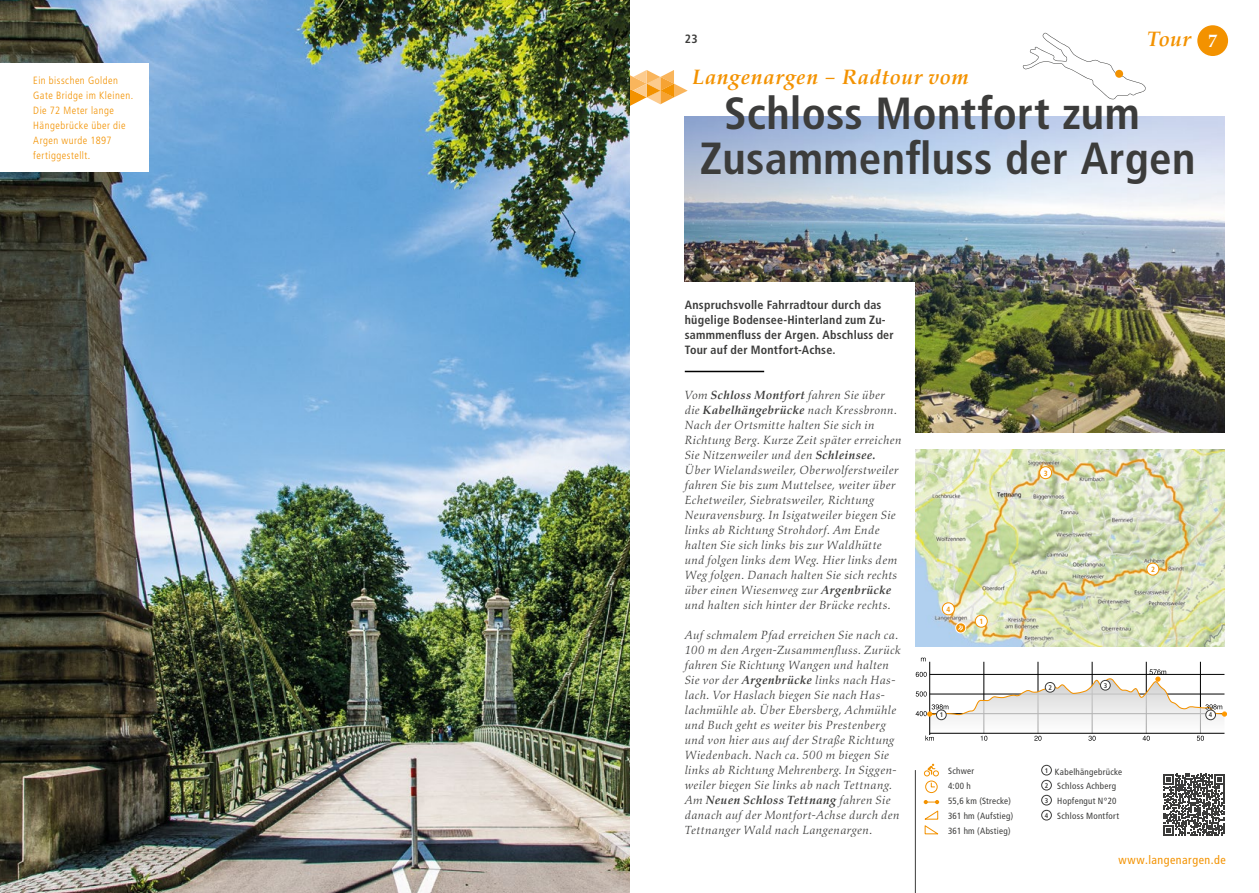
<style>
.page{position:relative;width:1259px;height:893px;background:#fff}
.page>*{position:absolute;margin:0;border:0;box-sizing:border-box;transform-origin:0 0}
.t1{font:700 condensed 45px/45px "Frutiger LT Std";letter-spacing:.005em;color:#3c3c3b}
.t2{font:italic 700 21px "Aldus Nova Pro";letter-spacing:.035em;color:#f39200}
.t3{font:italic 12px/15px "Aldus Nova Pro";letter-spacing:.025em;color:#3c3c3b}
.t4{font:700 condensed 12px/15px "Frutiger LT Std";letter-spacing:.02em;color:#3c3c3b}
.t5{font:condensed 12px "Frutiger LT Std";letter-spacing:.045em;color:#f39200}
.t6{font:300 condensed 10.5px/15px "Frutiger LT Std";letter-spacing:.045em;color:#f39200}
.t7{font:condensed 9px/15px "Frutiger LT Std";letter-spacing:.03em;color:#3c3c3b}
.t8{font:700 condensed 7.5px "Frutiger LT Com";color:#f39200}
.t9{font:700 condensed 6.75px "Frutiger LT Com";color:#3c3c3b}
.s1{font-style:normal;font-size:18px;color:#fff}
.s2{font-weight:700}
.s3{font-family:"Frutiger LT Com";font-weight:700;font-size:6.75px}
</style>
<div class="page">
<img style="left:685px;top:117px;width:540px;height:316px">
<div style="left:674px;top:283px;width:241px;height:171px;background:#fff"></div>
<div style="left:1196px;top:25px;width:32px;height:32px;background:#f39200;border-radius:50%"></div>
<div style="left:1195px;top:24px;width:34px;height:34px;border:2px solid #fff;border-radius:50%"></div>
<svg style="left:924px;top:810px;width:14px;height:25px"></svg>
<div style="left:925px;top:781px;width:12px;height:12px;border:1px solid #f39200;border-radius:50%"></div>
<svg style="left:923px;top:764px;width:16px;height:24px"></svg>
<svg style="left:923px;top:800px;width:16px;height:4px"></svg>
<hr style="left:915px;top:770px;width:1px;height:123px;background:#3c3c3b">
<hr style="left:685px;top:371px;width:79px;height:1px;background:#000">
<svg style="left:629px;top:70px;width:58px;height:36px"></svg>
<div style="left:1041px;top:765px;width:10px;height:10px;border:1px solid #3c3c3b;border-radius:50%"></div>
<div style="left:1041px;top:780px;width:10px;height:10px;border:1px solid #3c3c3b;border-radius:50%"></div>
<div style="left:1041px;top:795px;width:10px;height:10px;border:1px solid #3c3c3b;border-radius:50%"></div>
<div style="left:1041px;top:810px;width:10px;height:10px;border:1px solid #3c3c3b;border-radius:50%"></div>
<svg style="left:1022px;top:33px;width:124px;height:66px"></svg>
<div style="left:1115px;top:70px;width:8px;height:8px;background:#f39200;border-radius:50%"></div>
<img style="left:0;top:0;width:629px;height:893px">
<img style="left:915px;top:449px;width:310px;height:197px">
<svg style="left:1163px;top:774px;width:61px;height:61px"></svg>
<hr style="left:1200px;top:662px;width:1px;height:71px;background:#000">
<hr style="left:1146px;top:662px;width:1px;height:71px;background:#000">
<hr style="left:1092px;top:662px;width:1px;height:71px;background:#000">
<hr style="left:1037px;top:662px;width:1px;height:71px;background:#000">
<hr style="left:983px;top:662px;width:1px;height:71px;background:#000">
<div style="left:929px;top:679px;width:295px;height:54px;background:#f7f7f7"></div>
<hr style="left:929px;top:733px;width:295px;height:1px;background:#000">
<hr style="left:929px;top:662px;width:1px;height:73px;background:#000">
<svg style="left:925px;top:736px;width:9px;height:5px"></svg>
<svg style="left:980px;top:736px;width:7px;height:5px"></svg>
<svg style="left:1034px;top:736px;width:7px;height:5px"></svg>
<svg style="left:1088px;top:736px;width:7px;height:5px"></svg>
<svg style="left:1142px;top:736px;width:7px;height:5px"></svg>
<svg style="left:1196px;top:736px;width:8px;height:5px"></svg>
<svg style="left:915px;top:669px;width:311px;height:47px"></svg>
<div style="left:1045px;top:682px;width:10px;height:10px;background:#fff;border-radius:50%"></div>
<div style="left:1045px;top:682px;width:10px;height:10px;border:1px solid #3c3c3b;border-radius:50%"></div>
<div style="left:936px;top:710px;width:10px;height:10px;background:#fff;border-radius:50%"></div>
<div style="left:936px;top:710px;width:10px;height:10px;border:1px solid #3c3c3b;border-radius:50%"></div>
<div style="left:0;top:63px;width:149px;height:109px;background:#fff"></div>
<svg style="left:954px;top:621px;width:13px;height:13px"></svg>
<div style="left:975px;top:615px;width:12px;height:12px;background:#fff;border-radius:50%"></div>
<div style="left:975px;top:615px;width:12px;height:13px;border:1px solid #f39200;border-radius:50%"></div>
<div style="left:1146px;top:563px;width:12px;height:12px;background:#fff;border-radius:50%"></div>
<div style="left:1146px;top:563px;width:13px;height:12px;border:1px solid #f39200;border-radius:50%"></div>
<div style="left:1039px;top:467px;width:12px;height:12px;background:#fff;border-radius:50%"></div>
<div style="left:1039px;top:466px;width:13px;height:13px;border:1px solid #f39200;border-radius:50%"></div>
<div style="left:942px;top:603px;width:12px;height:12px;background:#fff;border-radius:50%"></div>
<div style="left:942px;top:602px;width:12px;height:13px;border:1px solid #f39200;border-radius:50%"></div>
<div style="left:1205px;top:710px;width:10px;height:10px;background:#fff;border-radius:50%"></div>
<div style="left:1205px;top:710px;width:10px;height:10px;border:1px solid #3c3c3b;border-radius:50%"></div>
<div style="left:1100px;top:680px;width:10px;height:10px;background:#fff;border-radius:50%"></div>
<div style="left:1100px;top:680px;width:10px;height:10px;border:1px solid #3c3c3b;border-radius:50%"></div>
<p class="t6" style="left:33px;top:73px;width:101px">Ein bisschen Golden<br>Gate Bridge im Kleinen.<br>Die 72 Meter lange<br>Hängebrücke über die<br>Argen wurde 1897 fertiggestellt.</p>
<p class="t4" style="left:685px;top:31px;width:14px">23</p>
<h2 class="t2" style="left:1147px;top:27px;width:72px">Tour <span class="s1">7</span></h2>
<h2 class="t2" style="left:692px;top:64px;width:278px">Langenargen – Radtour vom</h2>
<h1 class="t1" style="left:700px;top:91px;width:497px;text-indent:24px">Schloss Montfort zum<br>Zusammenfluss der Argen</h1>
<p class="t4" style="left:685px;top:297px;width:210px">Anspruchsvolle Fahrradtour durch das hügelige Bodensee-Hinterland zum Zu&shy;sammmenfluss der Argen. Abschluss der Tour auf der Montfort-Achse.</p>
<p class="t3" style="left:685px;top:388px;width:218px">Vom <span class="s2">Schloss Montfort</span> fahren Sie über die <span class="s2">Kabelhängebrücke</span> nach Kressbronn.<br>Nach der Ortsmitte halten Sie sich in Richtung Berg. Kurze Zeit später erreichen Sie Nitzenweiler und den <span class="s2">Schleinsee.<br></span>Über Wielandsweiler, Oberwolferstweiler fahren Sie bis zum Muttelsee, weiter über Echetweiler, Siebratsweiler, Richtung Neuravensburg. In Isigatweiler biegen Sie links ab Richtung Strohdorf. Am Ende halten Sie sich links bis zur Waldhütte und folgen links dem Weg. Hier links dem Weg folgen. Danach halten Sie sich rechts über einen Wiesenweg zur <span class="s2">Argenbrücke </span>und halten sich hinter der Brücke rechts.</p>
<p class="t3" style="left:685px;top:628px;width:217px">Auf schmalem Pfad erreichen Sie nach ca.<br>100 m den Argen-Zusammenfluss. Zurück fahren Sie Richtung Wangen und halten Sie vor der <span class="s2">Argenbrücke</span> links nach Has&shy;lach. Vor Haslach biegen Sie nach Has&shy;lachmühle ab. Über Ebersberg, Achmühle und Buch geht es weiter bis Prestenberg und von hier aus auf der Straße Richtung Wiedenbach. Nach ca. 500 m biegen Sie links ab Richtung Mehrenberg. In Siggen&shy;weiler biegen Sie links ab nach Tettnang.<br>Am <span class="s2">Neuen Schloss Tettnang</span> fahren Sie danach auf der Montfort-Achse durch den Tettnanger Wald nach Langenargen.</p>
<p class="t8" style="left:1043px;top:468px;width:5px">3</p>
<p class="t8" style="left:946px;top:604px;width:5px">4</p>
<p class="t8" style="left:979px;top:617px;width:5px">1</p>
<p class="t9" style="left:939px;top:711px;width:5px">1</p>
<p class="t7" style="left:948px;top:763px;width:67px">Schwer<br>4:00 h<br>55,6 km (Strecke)<br>361 hm (Aufstieg)<br>361 hm (Abstieg)</p>
<p class="t9" style="left:1048px;top:683px;width:5px">2</p>
<p class="t9" style="left:1103px;top:681px;width:5px">3</p>
<p class="t8" style="left:1151px;top:565px;width:5px">2</p>
<p class="t9" style="left:1209px;top:711px;width:5px">4</p>
<p class="t7" style="left:1045px;top:765px;width:79px;line-height:13.5px"><sup>1</sup> Kabelhängebrücke<br><span class="s3">2</span> Schloss Achberg</p>
<p class="t7" style="left:1045px;top:793px;width:76px"><span class="s3">3</span> Hopfengut N°20<br><span class="s3">4</span> Schloss Montfort</p>
<p class="t5" style="left:1118px;top:853px;width:109px">www.langenargen.de</p>
</div>
